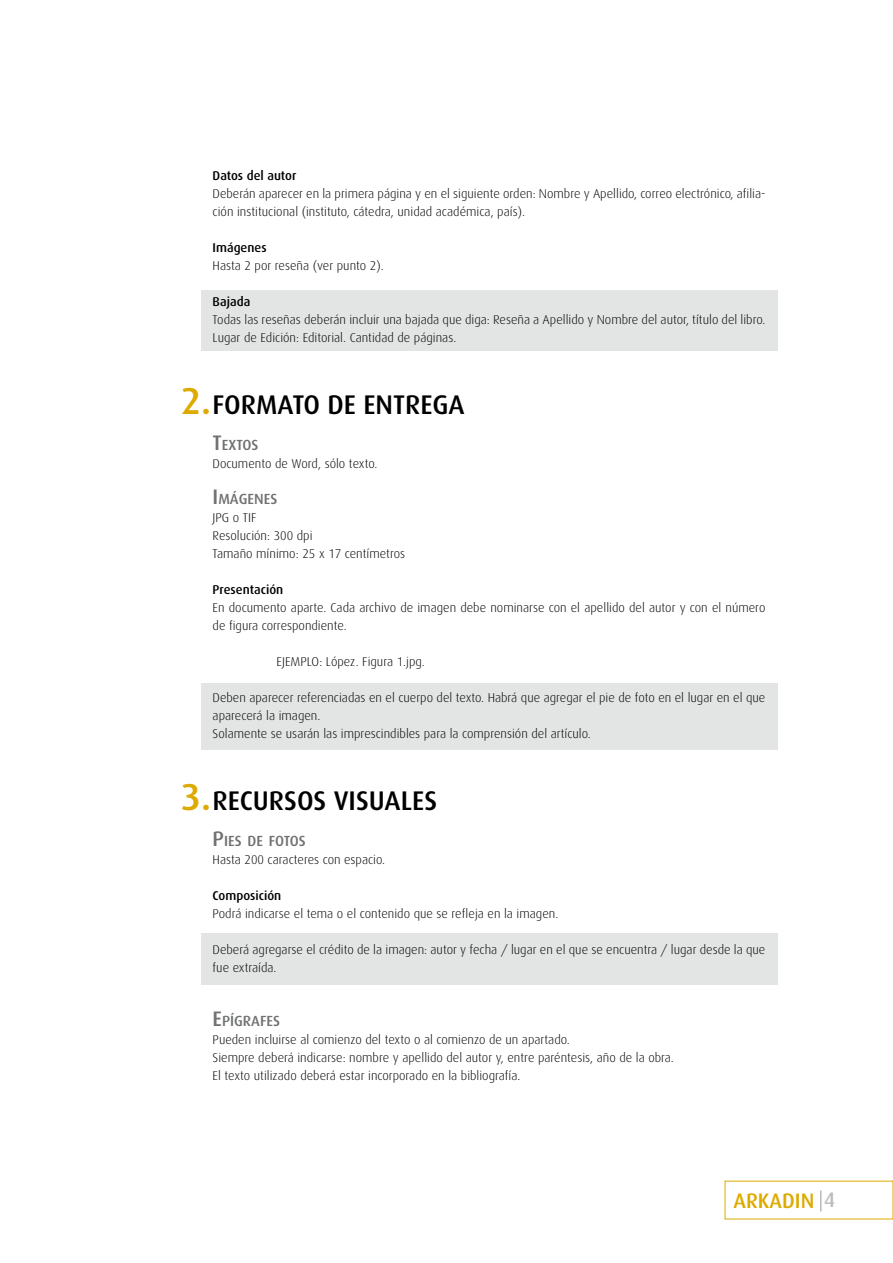
<style>
.page{position:relative;width:893px;height:1263px;background:#fff}
.page>*{position:absolute;margin:0;border:0;box-sizing:border-box;transform-origin:0 0}
.t1{font:500 37.5px "Dax";color:#da0}
.t2{font:500 27px "Dax";color:#000}
.t3{font:500 21px "Dax";color:#da0}
.t4{font:500 14.7px "Dax";color:#707172}
.t5{font:300 12.75px/18px "Dax";color:#000}
.t6{font:500 12.75px "Dax";color:#000}
.s1{font-size:21px}
.s2{color:#acacac}
</style>
<div class="page">
<div style="left:201px;top:933px;width:576px;height:51px;background:#e3e4e4"></div>
<div style="left:201px;top:682px;width:576px;height:67px;background:#e3e4e4"></div>
<div style="left:201px;top:290px;width:576px;height:61px;background:#e3e4e4"></div>
<p class="t6" style="left:213px;top:168px;width:85px">Datos del autor</p>
<p class="t5" style="left:213px;top:185px;width:554px">Deberán aparecer en la primera página y en el siguiente orden: Nombre y Apellido, correo electrónico, afilia&shy;ción institucional (instituto, cátedra, unidad académica, país).</p>
<p class="t6" style="left:213px;top:240px;width:56px">Imágenes</p>
<p class="t5" style="left:213px;top:257px;width:173px">Hasta 2 por reseña (ver punto 2).</p>
<p class="t6" style="left:213px;top:294px;width:39px">Bajada</p>
<p class="t5" style="left:213px;top:311px;width:554px">Todas las reseñas deberán incluir una bajada que diga: Reseña a Apellido y Nombre del autor, título del libro.<br>Lugar de Edición: Editorial. Cantidad de páginas.</p>
<h1 class="t1" style="left:181px;top:380px;width:32px">2.</h1>
<h2 class="t2" style="left:213px;top:390px;width:254px">Formato de entrega</h2>
<p class="t4" style="left:213px;top:437px;width:47px"><span class="s1">T</span>EXTOS</p>
<p class="t5" style="left:213px;top:455px;width:166px">Documento de Word, sólo texto.</p>
<p class="t4" style="left:213px;top:491px;width:66px"><span class="s1">I</span> MÁGENES</p>
<p class="t5" style="left:213px;top:509px;width:194px">JPG o TIF<br>Resolución: 300 dpi<br>Tamaño mínimo: 25 x 17 centímetros</p>
<p class="t6" style="left:213px;top:582px;width:72px">Presentación</p>
<p class="t5" style="left:213px;top:599px;width:554px">En documento aparte. Cada archivo de imagen debe nominarse con el apellido del autor y con el número de figura correspondiente.</p>
<p class="t5" style="left:276px;top:653px;width:150px">EJEMPLO: López. Figura 1.jpg.</p>
<p class="t5" style="left:213px;top:689px;width:554px">Deben aparecer referenciadas en el cuerpo del texto. Habrá que agregar el pie de foto en el lugar en el que aparecerá la imagen.<br>Solamente se usarán las imprescindibles para la comprensión del artículo.</p>
<h1 class="t1" style="left:181px;top:776px;width:32px">3.</h1>
<h2 class="t2" style="left:213px;top:786px;width:224px">Recursos visuales</h2>
<p class="t4" style="left:213px;top:833px;width:95px"><span class="s1">P</span>IES DE FOTOS</p>
<p class="t5" style="left:213px;top:851px;width:174px">Hasta 200 caracteres con espacio.</p>
<p class="t6" style="left:213px;top:888px;width:70px">Composición</p>
<p class="t5" style="left:213px;top:905px;width:347px">Podrá indicarse el tema o el contenido que se refleja en la imagen.</p>
<p class="t5" style="left:213px;top:941px;width:554px">Deberá agregarse el crédito de la imagen: autor y fecha / lugar en el que se encuentra / lugar desde la que fue extraída.</p>
<p class="t4" style="left:213px;top:1013px;width:69px"><span class="s1">E</span> PÍGRAFES</p>
<p class="t5" style="left:213px;top:1031px;width:463px">Pueden incluirse al comienzo del texto o al comienzo de un apartado.<br>Siempre deberá indicarse: nombre y apellido del autor y, entre paréntesis, año de la obra.<br>El texto utilizado deberá estar incorporado en la bibliografía.</p>
<h3 class="t3" style="left:733px;top:1188px;width:103px">ARKADIN <span class="s2">|4</span></h3>
</div>
